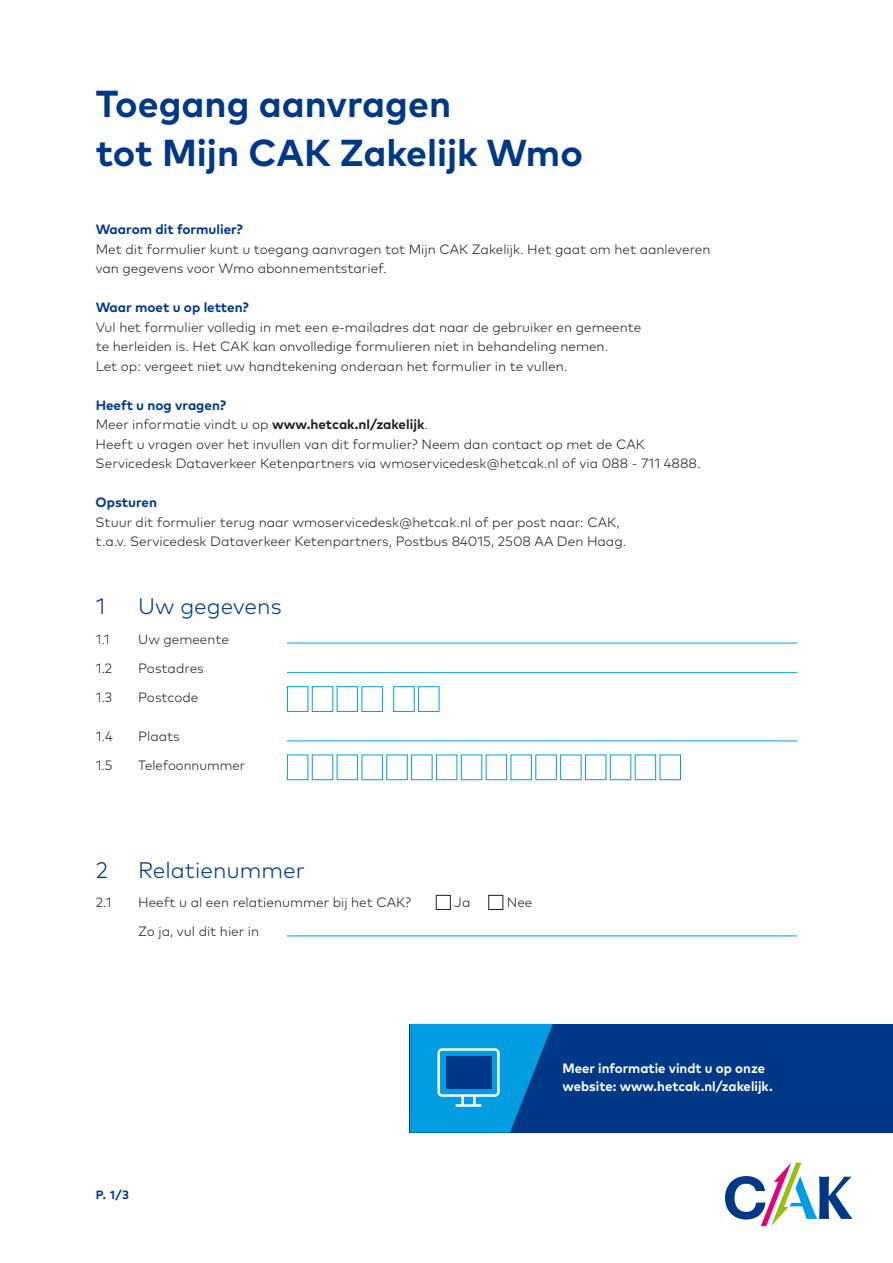
<style>
.page{position:relative;width:893px;height:1263px;background:#fff}
.page>*{position:absolute;margin:0;border:0;box-sizing:border-box;transform-origin:0 0}
._01___KOP_donkerblau{font:700 37.5px/48.8px "Mark Pro";color:#003888}
._03___tussenkop{font:300 22.5px "Mark Pro";color:#003888}
._05___platte_tekst{font:300 13.5px/19.5px "Mark Pro";color:#231f20}
._11___invulregel{font:300 13.5px "Mark Pro";color:#231f20}
._04___tussenkopje{font:700 13.5px "Mark Pro";color:#003888}
._08___TOOLTIP_broodt{font:700 13.5px/18px "Mark Pro";color:#fff}
.t1{font:700 12px "Mark Pro";color:#003888}
.s1{font-weight:700}
</style>
<div class="page">
<div style="left:410px;top:1024px;width:483px;height:108px;background:#003888"></div>
<svg style="left:410px;top:1024px;width:143px;height:108px"></svg>
<hr style="left:287px;top:643px;width:510px;height:1px;background:#009ee0">
<hr style="left:287px;top:672px;width:510px;height:1px;background:#009ee0">
<div style="left:287px;top:686px;width:21px;height:26px;border:1px solid #009ee0"></div>
<div style="left:312px;top:686px;width:21px;height:26px;border:1px solid #009ee0"></div>
<div style="left:337px;top:686px;width:21px;height:26px;border:1px solid #009ee0"></div>
<div style="left:362px;top:686px;width:21px;height:26px;border:1px solid #009ee0"></div>
<div style="left:393px;top:686px;width:22px;height:26px;border:1px solid #009ee0"></div>
<div style="left:418px;top:686px;width:21px;height:26px;border:1px solid #009ee0"></div>
<hr style="left:287px;top:740px;width:510px;height:1px;background:#009ee0">
<div style="left:287px;top:754px;width:21px;height:26px;border:1px solid #009ee0"></div>
<div style="left:337px;top:754px;width:21px;height:26px;border:1px solid #009ee0"></div>
<div style="left:362px;top:754px;width:21px;height:26px;border:1px solid #009ee0"></div>
<div style="left:386px;top:754px;width:22px;height:26px;border:1px solid #009ee0"></div>
<div style="left:411px;top:754px;width:21px;height:26px;border:1px solid #009ee0"></div>
<div style="left:436px;top:754px;width:21px;height:26px;border:1px solid #009ee0"></div>
<div style="left:461px;top:754px;width:21px;height:26px;border:1px solid #009ee0"></div>
<div style="left:486px;top:754px;width:21px;height:26px;border:1px solid #009ee0"></div>
<div style="left:511px;top:754px;width:21px;height:26px;border:1px solid #009ee0"></div>
<div style="left:535px;top:754px;width:22px;height:26px;border:1px solid #009ee0"></div>
<div style="left:560px;top:754px;width:21px;height:26px;border:1px solid #009ee0"></div>
<div style="left:585px;top:754px;width:21px;height:26px;border:1px solid #009ee0"></div>
<div style="left:610px;top:754px;width:21px;height:26px;border:1px solid #009ee0"></div>
<div style="left:635px;top:754px;width:21px;height:26px;background:#fff;border:1px solid #009ee0"></div>
<div style="left:660px;top:754px;width:21px;height:26px;background:#fff;border:1px solid #009ee0"></div>
<div style="left:436px;top:895px;width:15px;height:15px;border:1px solid #231f20"></div>
<div style="left:488px;top:895px;width:15px;height:15px;border:1px solid #231f20"></div>
<hr style="left:287px;top:935px;width:510px;height:1px;background:#009ee0">
<svg style="left:725px;top:1162px;width:127px;height:64px"></svg>
<p class="_01___KOP_donkerblau" style="left:96px;top:76px;width:489px">Toegang aanvragen<br>tot Mijn CAK Zakelijk Wmo</p>
<p class="_04___tussenkopje" style="left:96px;top:219px;width:149px">Waarom dit formulier?</p>
<p class="_05___platte_tekst" style="left:96px;top:238px;width:616px">Met dit formulier kunt u toegang aanvragen tot Mijn CAK Zakelijk. Het gaat om het aanleveren</p>
<p class="_05___platte_tekst" style="left:96px;top:257px;width:293px">van gegevens voor Wmo abonnementstarief.</p>
<p class="_04___tussenkopje" style="left:96px;top:297px;width:154px">Waar moet u op letten?</p>
<p class="_05___platte_tekst" style="left:96px;top:316px;width:547px">Vul het formulier volledig in met een e-mailadres dat naar de gebruiker en gemeente te herleiden is. Het CAK kan onvolledige formulieren niet in behandeling nemen.<br>Let op: vergeet niet uw handtekening onderaan het formulier in te vullen.</p>
<p class="_04___tussenkopje" style="left:96px;top:394px;width:132px">Heeft u nog vragen?</p>
<p class="_05___platte_tekst" style="left:96px;top:413px;width:334px">Meer informatie vindt u op <span class="s1">www.hetcak.nl/zakelijk</span>.</p>
<p class="_05___platte_tekst" style="left:96px;top:433px;width:606px">Heeft u vragen over het invullen van dit formulier? Neem dan contact op met de CAK<br>Servicedesk Dataverkeer Ketenpartners via wmoservicedesk@hetcak.nl of via 088 - 711 4888.</p>
<p class="_04___tussenkopje" style="left:96px;top:492px;width:63px">Opsturen</p>
<p class="_05___platte_tekst" style="left:96px;top:511px;width:532px">Stuur dit formulier terug naar wmoservicedesk@hetcak.nl of per post naar: CAK, t.a.v. Servicedesk Dataverkeer Ketenpartners, Postbus 84015, 2508 AA Den Haag.</p>
<p class="_03___tussenkop" style="left:96px;top:589px;width:11px">1</p>
<p class="_03___tussenkop" style="left:138px;top:589px;width:145px">Uw gegevens</p>
<p class="_11___invulregel" style="left:96px;top:629px;width:16px">1.1</p>
<p class="_11___invulregel" style="left:138px;top:629px;width:92px">Uw gemeente</p>
<p class="_11___invulregel" style="left:96px;top:658px;width:18px">1.2</p>
<p class="_11___invulregel" style="left:138px;top:658px;width:67px">Postadres</p>
<p class="_11___invulregel" style="left:96px;top:687px;width:18px">1.3</p>
<p class="_11___invulregel" style="left:138px;top:687px;width:62px">Postcode</p>
<p class="_11___invulregel" style="left:96px;top:726px;width:19px">1.4</p>
<p class="_11___invulregel" style="left:138px;top:726px;width:43px">Plaats</p>
<p class="_11___invulregel" style="left:96px;top:755px;width:19px">1.5</p>
<p class="_11___invulregel" style="left:138px;top:755px;width:108px">Telefoonnummer</p>
<p class="_03___tussenkop" style="left:96px;top:853px;width:14px">2</p>
<p class="_03___tussenkop" style="left:138px;top:853px;width:168px">Relatienummer</p>
<p class="_11___invulregel" style="left:96px;top:892px;width:17px">2.1</p>
<p class="_11___invulregel" style="left:138px;top:892px;width:274px">Heeft u al een relatienummer bij het CAK?</p>
<p class="_11___invulregel" style="left:454px;top:892px;width:18px">Ja</p>
<p class="_11___invulregel" style="left:507px;top:892px;width:27px">Nee</p>
<p class="_11___invulregel" style="left:138px;top:921px;width:122px">Zo ja, vul dit hier in</p>
<p class="t1" style="left:96px;top:1186px;width:35px">P. 1/3</p>
<p class="_08___TOOLTIP_broodt" style="left:562px;top:1058px;width:212px">Meer informatie vindt u op onze website: www.hetcak.nl/zakelijk.</p>
</div>
